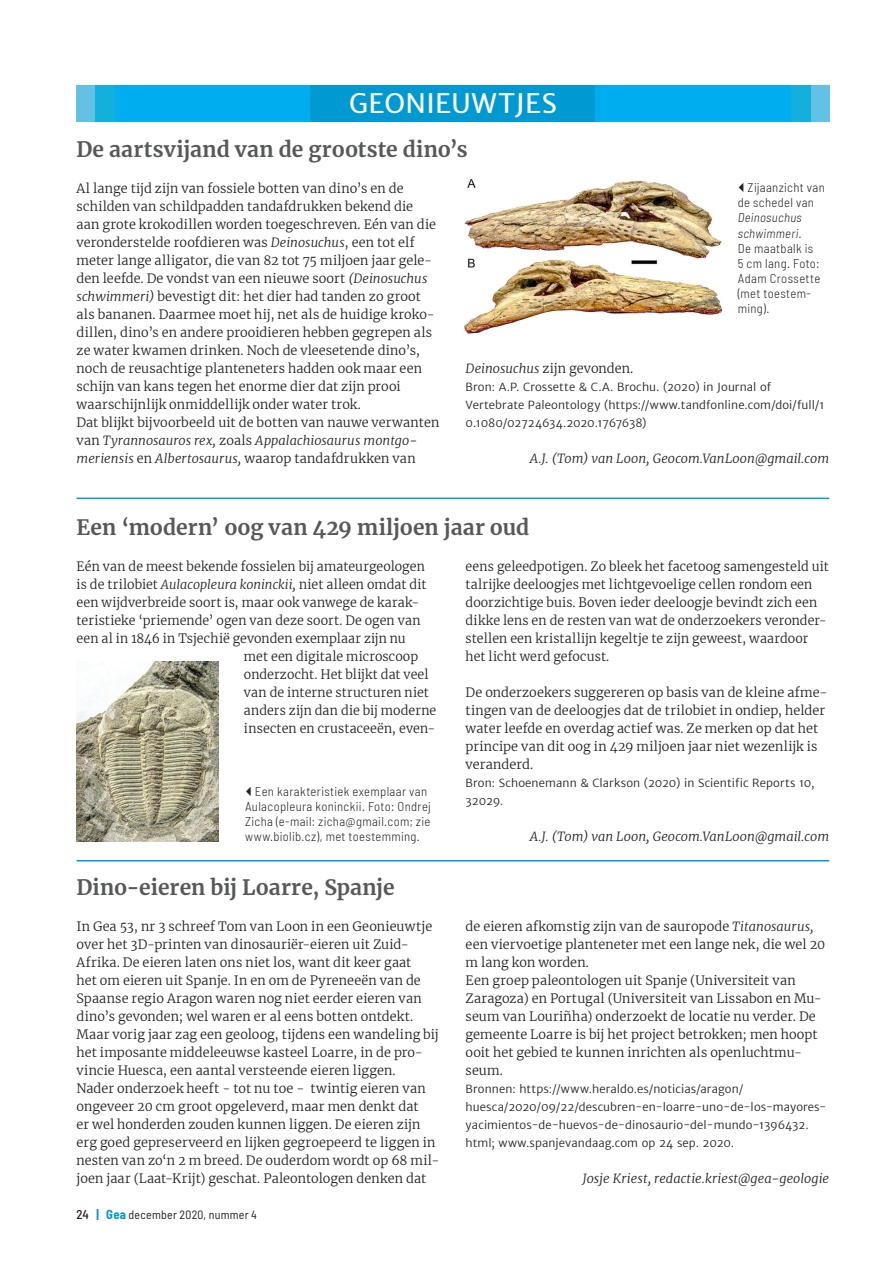
<style>
.page{position:relative;width:893px;height:1263px;background:#fff}
.page>*{position:absolute;margin:0;border:0;box-sizing:border-box;transform-origin:0 0}
.t1{font:27px "Merriweather Sans";letter-spacing:.01em;color:#fff}
.Subkop{font:700 21px "Merriweather";color:#57585a}
.Platte_tekst_8_5{font:300 12.75px/18px "Merriweather";letter-spacing:.01em;color:#231f20}
.Bijschrift_8_5{font:300 semi-condensed 12.75px/15px "Barlow";letter-spacing:.025em;color:#231f20}
.Platte_tekst_8_5-2{font:italic 300 12.75px "Merriweather";letter-spacing:.005em;color:#231f20}
.t2{font:semi-condensed 12px "Barlow";letter-spacing:.02em;color:#231f20}
.referenties{font:300 11.25px/18px "Merriweather Sans";letter-spacing:.01em;color:#231f20}
.s1{font-style:italic}
.s2{font-weight:500;font-size:12.75px}
.s3{font-weight:700;font-size:12.75px;color:#0099d1}
</style>
<div class="page">
<img style="left:464px;top:179px;width:258px;height:156px">
<div style="left:310px;top:85px;width:285px;height:36px;background:#0099d1"></div>
<div style="left:77px;top:85px;width:233px;height:36px;background:#00aeef"></div>
<div style="left:595px;top:85px;width:234px;height:36px;background:#00aeef"></div>
<div style="left:77px;top:85px;width:19px;height:36px;background:#64c1e6"></div>
<div style="left:96px;top:85px;width:19px;height:36px;background:#13afdd"></div>
<div style="left:810px;top:85px;width:19px;height:36px;background:#64c1e6"></div>
<div style="left:791px;top:85px;width:19px;height:36px;background:#13afdd"></div>
<hr style="left:77px;top:498px;width:752px;height:1px;background:#0099d1">
<hr style="left:77px;top:860px;width:752px;height:1px;background:#0099d1">
<img style="left:77px;top:661px;width:141px;height:180px">
<p class="t1" style="left:349px;top:86px;width:209px">GEONIEUWTJES</p>
<p class="Subkop" style="left:77px;top:135px;width:393px">De aartsvijand van de grootste dino’s</p>
<p class="Platte_tekst_8_5" style="left:77px;top:179px;width:364px">Al lange tijd zijn van fossiele botten van dino’s en de schilden van schildpadden tandafdrukken bekend die<br>aan grote krokodillen worden toegeschreven. Eén van die veronderstelde roofdieren was <span class="s1">Deinosuchus</span>, een tot elf meter lange alligator, die van 82 tot 75 miljoen jaar gele&shy;den leefde. De vondst van een nieuwe soort <span class="s1">(Deinosuchus schwimmeri)</span> bevestigt dit: het dier had tanden zo groot als bananen. Daarmee moet hij, net als de huidige kroko&shy;dillen, dino’s en andere prooidieren hebben gegrepen als ze water kwamen drinken. Noch de vleesetende dino’s, noch de reusachtige planteneters hadden ook maar een schijn van kans tegen het enorme dier dat zijn prooi waarschijnlijk onmiddellijk onder water trok.<br>Dat blijkt bijvoorbeeld uit de botten van nauwe verwanten van <span class="s1">Tyrannosauros rex,</span> zoals <span class="s1">Appalachiosaurus montgo&shy;meriensis</span> en <span class="s1">Albertosaurus,</span> waarop tandafdrukken van</p>
<p class="Bijschrift_8_5" style="left:738px;top:180px;width:89px;text-indent:10px">Zijaanzicht van de schedel van<br><span class="s1">Deinosuchus schwimmeri.<br></span>De maatbalk is<br>5 cm lang. Foto:<br>Adam Crossette (met toestem&shy;ming).</p>
<p class="Platte_tekst_8_5" style="left:466px;top:359px;width:169px"><span class="s1">Deinosuchus</span> zijn gevonden.</p>
<p class="referenties" style="left:466px;top:378px;width:360px">Bron: A.P. Crossette &amp; C.A. Brochu. (2020) in Journal of<br>Vertebrate Paleontology (https://www.tandfonline.com/doi/full/1<br>0.1080/02724634.2020.1767638)</p>
<p class="Platte_tekst_8_5-2" style="left:530px;top:449px;width:301px">A.J. (Tom) van Loon, Geocom.VanLoon@gmail.com</p>
<p class="Subkop" style="left:77px;top:513px;width:454px">Een ‘modern’ oog van 429 miljoen jaar oud</p>
<p class="Platte_tekst_8_5" style="left:77px;top:557px;width:350px">Eén van de meest bekende fossielen bij amateurgeologen</p>
<p class="Platte_tekst_8_5" style="left:77px;top:575px;width:351px">is de trilobiet <span class="s1">Aulacopleura koninckii,</span> niet alleen omdat dit</p>
<p class="Platte_tekst_8_5" style="left:77px;top:593px;width:344px">een wijdverbreide soort is, maar ook vanwege de karak-</p>
<p class="Platte_tekst_8_5" style="left:77px;top:611px;width:345px">teristieke ‘priemende’ ogen van deze soort. De ogen van</p>
<p class="Platte_tekst_8_5" style="left:77px;top:629px;width:331px">een al in 1846 in Tsjechië gevonden exemplaar zijn nu</p>
<p class="Platte_tekst_8_5" style="left:244px;top:647px;width:176px">met een digitale microscoop</p>
<p class="Platte_tekst_8_5" style="left:244px;top:665px;width:186px">onderzocht. Het blijkt dat veel</p>
<p class="Platte_tekst_8_5" style="left:244px;top:683px;width:187px">van de interne structuren niet</p>
<p class="Platte_tekst_8_5" style="left:244px;top:701px;width:194px">anders zijn dan die bij moderne</p>
<p class="Platte_tekst_8_5" style="left:244px;top:719px;width:193px">insecten en crustaceeën, even-</p>
<p class="Platte_tekst_8_5" style="left:466px;top:557px;width:365px">eens geleedpotigen. Zo bleek het facetoog samengesteld uit talrijke deeloogjes met lichtgevoelige cellen rondom een doorzichtige buis. Boven ieder deeloogje bevindt zich een dikke lens en de resten van wat de onderzoekers veronder&shy;stellen een kristallijn kegeltje te zijn geweest, waardoor het licht werd gefocust.</p>
<p class="Platte_tekst_8_5" style="left:466px;top:683px;width:363px">De onderzoekers suggereren op basis van de kleine afme&shy;tingen van de deeloogjes dat de trilobiet in ondiep, helder water leefde en overdag actief was. Ze merken op dat het principe van dit oog in 429 miljoen jaar niet wezenlijk is veranderd.</p>
<p class="referenties" style="left:466px;top:774px;width:350px">Bron: Schoenemann &amp; Clarkson (2020) in Scientific Reports 10,<br>32029.</p>
<p class="Platte_tekst_8_5-2" style="left:530px;top:827px;width:301px">A.J. (Tom) van Loon, Geocom.VanLoon@gmail.com</p>
<p class="Bijschrift_8_5" style="left:245px;top:784px;width:187px;text-indent:10px">Een karakteristiek exemplaar van Aulacopleura koninckii. Foto: Ondrej Zicha (e-mail: zicha@gmail.com; zie www.biolib.cz), met toestemming.</p>
<p class="Subkop" style="left:77px;top:873px;width:320px">Dino-eieren bij Loarre, Spanje</p>
<p class="Platte_tekst_8_5" style="left:77px;top:917px;width:364px">In Gea 53, nr 3 schreef Tom van Loon in een Geonieuwtje over het 3D-printen van dinosauriër-eieren uit Zuid-Afrika. De eieren laten ons niet los, want dit keer gaat<br>het om eieren uit Spanje. In en om de Pyreneeën van de Spaanse regio Aragon waren nog niet eerder eieren van dino’s gevonden; wel waren er al eens botten ontdekt.<br>Maar vorig jaar zag een geoloog, tijdens een wandeling bij het imposante middeleeuwse kasteel Loarre, in de pro&shy;vincie Huesca, een aantal versteende eieren liggen.</p>
<p class="Platte_tekst_8_5" style="left:77px;top:1079px;width:364px">Nader onderzoek heeft - tot nu toe - twintig eieren van ongeveer 20 cm groot opgeleverd, maar men denkt dat<br>er wel honderden zouden kunnen liggen. De eieren zijn erg goed gepreserveerd en lijken gegroepeerd te liggen in nesten van zo‘n 2 m breed. De ouderdom wordt op 68 mil&shy;joen jaar (Laat-Krijt) geschat. Paleontologen denken dat</p>
<p class="t2" style="left:77px;top:1207px;width:182px"><span class="s2">24</span> <span class="s3">| Gea</span> december 2020, nummer 4</p>
<p class="Platte_tekst_8_5" style="left:466px;top:917px;width:361px">de eieren afkomstig zijn van de sauropode <span class="s1">Titanosaurus, </span>een viervoetige planteneter met een lange nek, die wel 20 m lang kon worden.</p>
<p class="Platte_tekst_8_5" style="left:466px;top:971px;width:358px">Een groep paleontologen uit Spanje (Universiteit van Zaragoza) en Portugal (Universiteit van Lissabon en Mu&shy;seum van Louriñha) onderzoekt de locatie nu verder. De gemeente Loarre is bij het project betrokken; men hoopt ooit het gebied te kunnen inrichten als openluchtmu&shy;seum.</p>
<p class="referenties" style="left:466px;top:1080px;width:362px">Bronnen: https://www.heraldo.es/noticias/aragon/ huesca/2020/09/22/descubren-en-loarre-uno-de-los-mayores&shy;yacimientos-de-huevos-de-dinosaurio-del-mundo-1396432. html; www.spanjevandaag.com op 24 sep. 2020.</p>
<p class="Platte_tekst_8_5-2" style="left:583px;top:1169px;width:248px">Josje Kriest, redactie.kriest@gea-geologie</p>
</div>
